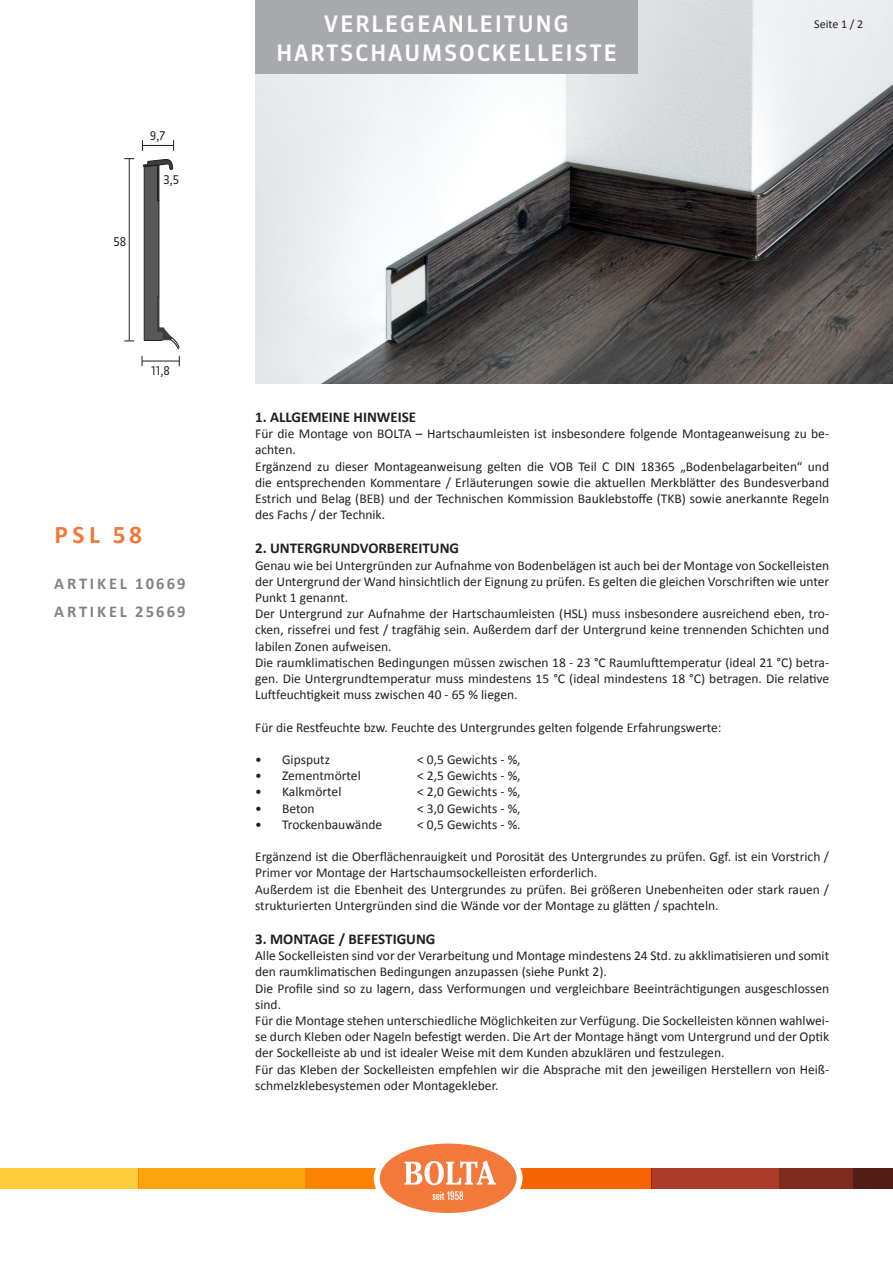
<style>
.page{position:relative;width:893px;height:1263px;background:#fff}
.page>*{position:absolute;margin:0;border:0;box-sizing:border-box;transform-origin:0 0}
.Artikelbezeichnung{font:700 25.5px "Calibri";color:#f3793b}
.Seitenkategorie_ob{font:500 22.5px "Sanuk OT";letter-spacing:.07em;color:#fff}
.Kategorien{font:700 16.5px "Calibri";letter-spacing:.165em;color:#808285}
.t1{font:700 15px "Calibri";color:#231f20}
.t2{font:13.5px/16.2px "Calibri";color:#231f20}
.t3{font:12px "Sanuk LF";color:#231f20;scale:.95 1}
.t4{font:12px "Calibri";color:#231f20}
</style>
<div class="page">
<img style="left:255px;top:0;width:638px;height:384px">
<div style="left:255px;top:0;width:383px;height:74px;background:#a8a9ad"></div>
<hr style="left:129px;top:159px;width:1px;height:182px;background:#231f20">
<hr style="left:142px;top:361px;width:37px;height:1px;background:#231f20">
<svg style="left:142px;top:140px;width:38px;height:208px"></svg>
<hr style="left:142px;top:145px;width:32px;height:1px;background:#231f20">
<div style="left:0;top:1168px;width:139px;height:20px;background:#fecc3c"></div>
<div style="left:139px;top:1168px;width:513px;height:20px;background:#fda30e"></div>
<svg style="left:306px;top:1168px;width:346px;height:20px;background:#f76d02"></svg>
<div style="left:652px;top:1168px;width:241px;height:20px;background:#ac3b29"></div>
<div style="left:780px;top:1168px;width:113px;height:20px;background:#7e2b1e"></div>
<div style="left:853px;top:1168px;width:40px;height:20px;background:#531c14"></div>
<div style="left:377px;top:1140px;width:143px;height:76px;background:#f3793b;border-radius:50%"></div>
<div style="left:374px;top:1137px;width:149px;height:82px;border:6px solid #fff;border-radius:50%"></div>
<svg style="left:404px;top:1160px;width:92px;height:25px"></svg>
<svg style="left:433px;top:1191px;width:30px;height:9px"></svg>
<p class="t3" style="left:113px;top:234px;width:15px">58</p>
<p class="t3" style="left:150px;top:128px;width:18px">9,7</p>
<p class="t3" style="left:163px;top:172px;width:18px">3,5</p>
<p class="t3" style="left:151px;top:363px;width:21px">11,8</p>
<p class="Artikelbezeichnung" style="left:54px;top:518px;width:89px">PSL 58</p>
<p class="Kategorien" style="left:54px;top:573px;width:133px">ARTIKEL 10669</p>
<p class="Kategorien" style="left:54px;top:601px;width:133px">ARTIKEL 25669</p>
<p class="Seitenkategorie_ob" style="left:324px;top:10px;width:247px">VERLEGEANLEITUNG</p>
<p class="Seitenkategorie_ob" style="left:276px;top:38px;width:342px">HARTSCHAUMSOCKELLEISTE</p>
<p class="t4" style="left:814px;top:17px;width:51px">Seite 1 / 2</p>
<p class="t1" style="left:255px;top:407px;width:163px">1. ALLGEMEINE HINWEISE</p>
<p class="t2" style="left:255px;top:426px;width:576px">Für die Montage von BOLTA – Hartschaumleisten ist insbesondere folgende Montageanweisung zu be&shy;achten.</p>
<p class="t2" style="left:255px;top:458px;width:576px;text-align:justify">Ergänzend zu dieser Montageanweisung gelten die VOB Teil C DIN 18365 „Bodenbelagarbeiten“ und die entsprechenden Kommentare / Erläuterungen sowie die aktuellen Merkblätter des Bundesverband Estrich und Belag (BEB) und der Technischen Kommission Bauklebstoffe (TKB) sowie anerkannte Regeln des Fachs / der Technik.</p>
<p class="t1" style="left:255px;top:539px;width:205px">2. UNTERGRUNDVORBEREITUNG</p>
<p class="t2" style="left:255px;top:557px;width:576px;text-align:justify">Genau wie bei Untergründen zur Aufnahme von Bodenbelägen ist auch bei der Montage von Sockelleisten der Untergrund der Wand hinsichtlich der Eignung zu prüfen. Es gelten die gleichen Vorschriften wie unter Punkt 1 genannt.</p>
<p class="t2" style="left:255px;top:606px;width:576px;text-align:justify">Der Untergrund zur Aufnahme der Hartschaumleisten (HSL) muss insbesondere ausreichend eben, tro&shy;cken, rissefrei und fest / tragfähig sein. Außerdem darf der Untergrund keine trennenden Schichten und labilen Zonen aufweisen.</p>
<p class="t2" style="left:255px;top:654px;width:576px;text-align:justify">Die raumklimatischen Bedingungen müssen zwischen 18 - 23 °C Raumlufttemperatur (ideal 21 °C) betra&shy;gen. Die Untergrundtemperatur muss mindestens 15 °C (ideal mindestens 18 °C) betragen. Die relative Luftfeuchtigkeit muss zwischen 40 - 65 % liegen.</p>
<p class="t2" style="left:255px;top:719px;width:468px">Für die Restfeuchte bzw. Feuchte des Untergrundes gelten folgende Erfahrungswerte:</p>
<p class="t2" style="left:255px;top:751px;width:76px">• Gipsputz</p>
<p class="t2" style="left:417px;top:751px;width:105px">&lt; 0,5 Gewichts - %,</p>
<p class="t2" style="left:255px;top:768px;width:107px">• Zementmörtel</p>
<p class="t2" style="left:417px;top:768px;width:105px">&lt; 2,5 Gewichts - %,</p>
<p class="t2" style="left:255px;top:784px;width:88px">• Kalkmörtel</p>
<p class="t2" style="left:417px;top:784px;width:105px">&lt; 2,0 Gewichts - %,</p>
<p class="t2" style="left:255px;top:800px;width:61px">• Beton</p>
<p class="t2" style="left:417px;top:800px;width:105px">&lt; 3,0 Gewichts - %,</p>
<p class="t2" style="left:255px;top:816px;width:129px">• Trockenbauwände</p>
<p class="t2" style="left:417px;top:816px;width:105px">&lt; 0,5 Gewichts - %.</p>
<p class="t2" style="left:255px;top:849px;width:576px">Ergänzend ist die Oberflächenrauigkeit und Porosität des Untergrundes zu prüfen. Ggf. ist ein Vorstrich /<br>Primer vor Montage der Hartschaumsockelleisten erforderlich.</p>
<p class="t2" style="left:255px;top:881px;width:575px">Außerdem ist die Ebenheit des Untergrundes zu prüfen. Bei größeren Unebenheiten oder stark rauen / strukturierten Untergründen sind die Wände vor der Montage zu glätten / spachteln.</p>
<p class="t1" style="left:255px;top:929px;width:182px">3. MONTAGE / BEFESTIGUNG</p>
<p class="t2" style="left:255px;top:948px;width:576px">Alle Sockelleisten sind vor der Verarbeitung und Montage mindestens 24 Std. zu akklimatisieren und somit den raumklimatischen Bedingungen anzupassen (siehe Punkt 2).</p>
<p class="t2" style="left:255px;top:980px;width:575px">Die Profile sind so zu lagern, dass Verformungen und vergleichbare Beeinträchtigungen ausgeschlossen sind.</p>
<p class="t2" style="left:255px;top:1012px;width:576px;text-align:justify">Für die Montage stehen unterschiedliche Möglichkeiten zur Verfügung. Die Sockelleisten können wahlwei&shy;se durch Kleben oder Nageln befestigt werden. Die Art der Montage hängt vom Untergrund und der Optik der Sockelleiste ab und ist idealer Weise mit dem Kunden abzuklären und festzulegen.</p>
<p class="t2" style="left:255px;top:1061px;width:576px">Für das Kleben der Sockelleisten empfehlen wir die Absprache mit den jeweiligen Herstellern von Heiß&shy;schmelzklebesystemen oder Montagekleber.</p>
</div>
